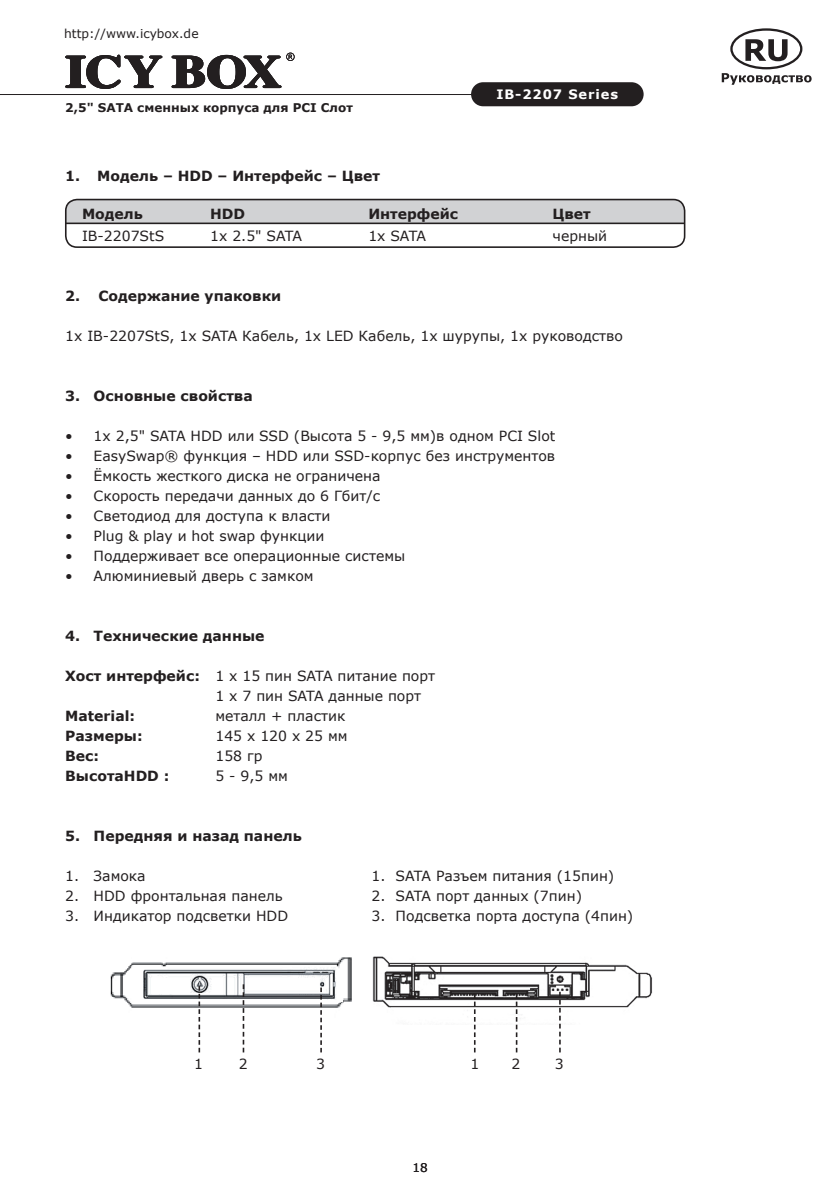
<style>
.page{position:relative;width:840px;height:1191px;background:#fff}
.page>*{position:absolute;margin:0;border:0;box-sizing:border-box;transform-origin:0 0}
.t1{font:14px/20px "Verdana";color:#231f20}
.t2{font:700 14px "Verdana";color:#231f20}
.t3{font:700 13px "Verdana";letter-spacing:.07em;color:#fff}
.t4{font:12.2px "Verdana";color:#231f20}
.t5{font:700 12px "Verdana";color:#231f20}
.t6{font:12px "Verdana";color:#231f20}
.s1{font-weight:700}
</style>
<div class="page">
<hr style="left:0;top:94px;width:476px;height:1px;background:#231f20">
<div style="left:471px;top:82px;width:172px;height:24px;background:#231f20;border-radius:12px"></div>
<svg style="left:731px;top:30px;width:69px;height:38px"></svg>
<div style="left:730px;top:28px;width:72px;height:41px;border:2px solid #231f20;border-radius:50%"></div>
<svg style="left:745px;top:39px;width:42px;height:22px"></svg>
<svg style="left:721px;top:73px;width:90px;height:12px"></svg>
<svg style="left:65px;top:53px;width:229px;height:36px"></svg>
<div style="left:66px;top:199px;width:618px;height:24px;background:#d1d2d4"></div>
<div style="left:65px;top:199px;width:620px;height:49px;border:2px solid #231f20;border-radius:11px"></div>
<hr style="left:66px;top:222px;width:618px;height:2px;background:#231f20">
<img style="left:372px;top:956px;width:281px;height:68px">
<svg style="left:473px;top:994px;width:2px;height:58px"></svg>
<svg style="left:515px;top:994px;width:2px;height:58px"></svg>
<svg style="left:559px;top:991px;width:1px;height:61px"></svg>
<img style="left:110px;top:957px;width:242px;height:60px">
<svg style="left:198px;top:986px;width:2px;height:66px"></svg>
<svg style="left:242px;top:984px;width:2px;height:68px"></svg>
<svg style="left:320px;top:987px;width:2px;height:65px"></svg>
<p class="t4" style="left:64px;top:25px;width:136px">http://www.icybox.de</p>
<p class="t5" style="left:65px;top:99px;width:289px">2,5" SATA сменных корпуса для PCI Слот</p>
<p class="t2" style="left:65px;top:166px;width:316px">1. Модель – HDD – Интерфейс – Цвет</p>
<p class="t3" style="left:496px;top:85px;width:123px">IB-2207 Series</p>
<p class="t2" style="left:82px;top:204px;width:62px">Модель</p>
<p class="t2" style="left:210px;top:204px;width:36px">HDD</p>
<p class="t2" style="left:368px;top:204px;width:91px">Интерфейс</p>
<p class="t2" style="left:552px;top:204px;width:40px">Цвет</p>
<p class="t1" style="left:82px;top:225px;width:84px">IB-2207StS</p>
<p class="t1" style="left:210px;top:225px;width:93px">1x 2.5" SATA</p>
<p class="t1" style="left:368px;top:225px;width:59px">1x SATA</p>
<p class="t1" style="left:552px;top:225px;width:56px">черный</p>
<p class="t2" style="left:65px;top:286px;width:217px">2. Содержание упаковки</p>
<p class="t1" style="left:65px;top:326px;width:559px">1x IB-2207StS, 1x SATA Кабель, 1x LED Кабель, 1x шурупы, 1x руководство</p>
<p class="t2" style="left:65px;top:386px;width:189px">3. Основные свойства</p>
<p class="t1" style="left:65px;top:426px;width:491px">• 1x 2,5" SATA HDD или SSD (Высота 5 - 9,5 мм)в одном PCI Slot</p>
<p class="t1" style="left:65px;top:446px;width:491px">• EasySwap® функция – HDD или SSD-корпус без инструментов</p>
<p class="t1" style="left:65px;top:466px;width:316px">• Ёмкость жесткого диска не ограничена</p>
<p class="t1" style="left:65px;top:486px;width:316px">• Скорость передачи данных до 6 Гбит/с</p>
<p class="t1" style="left:65px;top:506px;width:266px">• Светодиод для доступа к власти</p>
<p class="t1" style="left:65px;top:526px;width:260px">• Plug &amp; play и hot swap функции</p>
<p class="t1" style="left:65px;top:546px;width:341px">• Поддерживает все операционные системы</p>
<p class="t1" style="left:65px;top:566px;width:250px">• Алюминиевый дверь с замком</p>
<p class="t2" style="left:65px;top:626px;width:201px">4. Технические данные</p>
<p class="t1" style="left:215px;top:666px;width:221px;text-indent:-150px"><span class="s1">Хост интерфейс:</span> 1 x 15 пин SATA питание порт<br>1 x 7 пин SATA данные порт</p>
<p class="t2" style="left:65px;top:706px;width:71px">Material:</p>
<p class="t1" style="left:215px;top:706px;width:131px">металл + пластик</p>
<p class="t2" style="left:65px;top:726px;width:79px">Размеры:</p>
<p class="t1" style="left:215px;top:726px;width:133px">145 x 120 x 25 мм</p>
<p class="t2" style="left:65px;top:746px;width:35px">Вес:</p>
<p class="t1" style="left:215px;top:746px;width:48px">158 гр</p>
<p class="t2" style="left:65px;top:766px;width:105px">ВысотаHDD :</p>
<p class="t1" style="left:215px;top:766px;width:74px">5 - 9,5 мм</p>
<p class="t2" style="left:65px;top:826px;width:238px">5. Передняя и назад панель</p>
<p class="t1" style="left:65px;top:866px;width:82px">1. Замока</p>
<p class="t1" style="left:371px;top:866px;width:244px">1. SATA Разъем питания (15пин)</p>
<p class="t1" style="left:65px;top:886px;width:219px">2. HDD фронтальная панель</p>
<p class="t1" style="left:371px;top:886px;width:212px">2. SATA порт данных (7пин)</p>
<p class="t1" style="left:65px;top:906px;width:224px">3. Индикатор подсветки HDD</p>
<p class="t1" style="left:371px;top:906px;width:263px">3. Подсветка порта доступа (4пин)</p>
<p class="t1" style="left:194px;top:1054px;width:10px">1</p>
<p class="t1" style="left:239px;top:1054px;width:10px">2</p>
<p class="t1" style="left:316px;top:1054px;width:10px">3</p>
<p class="t1" style="left:470px;top:1054px;width:10px">1</p>
<p class="t1" style="left:511px;top:1054px;width:10px">2</p>
<p class="t1" style="left:554px;top:1054px;width:10px">3</p>
<p class="t6" style="left:412px;top:1159px;width:17px">18</p>
</div>
